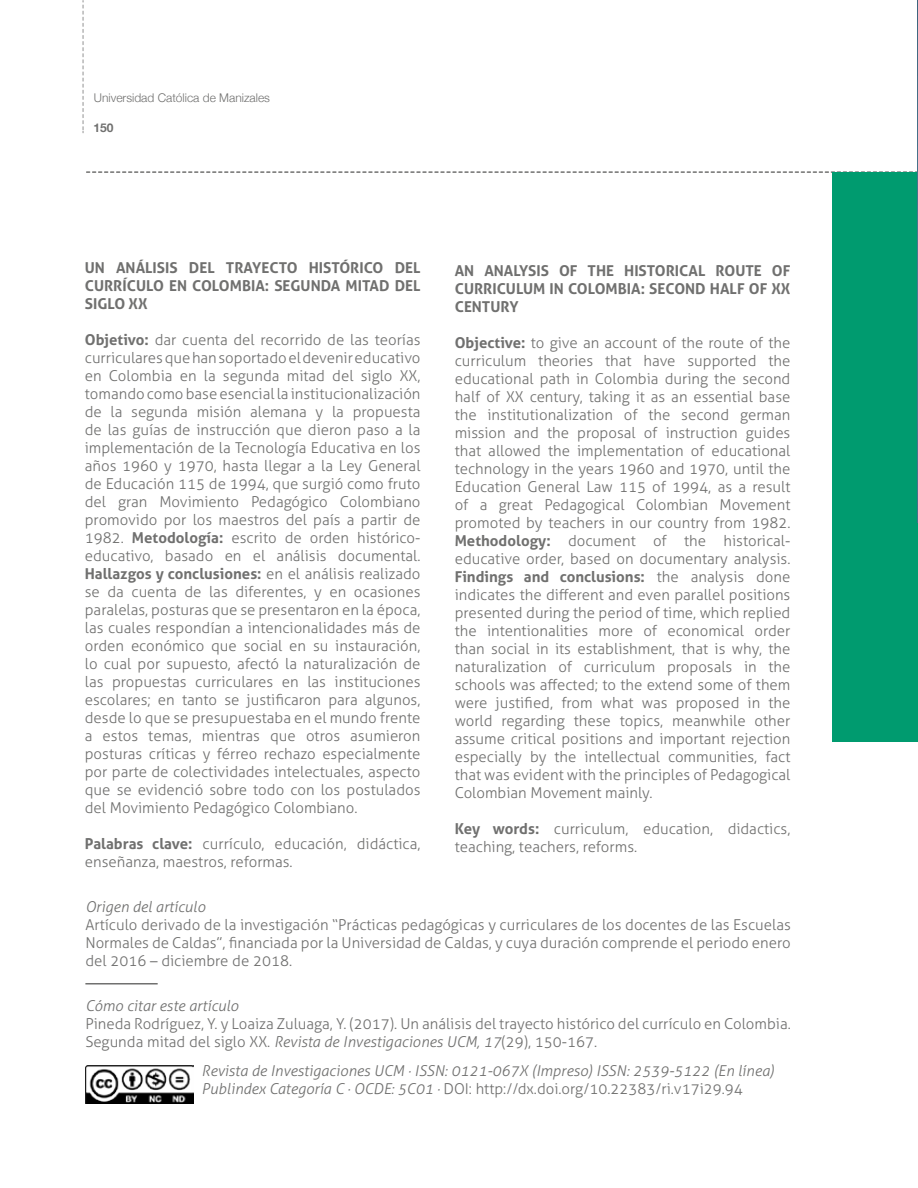
<style>
.page{position:relative;width:918px;height:1188px;background:#fff}
.page>*{position:absolute;margin:0;border:0;box-sizing:border-box;transform-origin:0 0}
.t1{font:300 15px/18px "Aller";color:#70706f;text-align:justify}
.t2{font:italic 300 15px/18px "Aller";color:#70706f}
.t3{font:700 15px/18px "Aller";color:#70706f;text-align:justify}
.t4{font:300 12px "Helvetica Neue";color:#70706f}
.t5{font:700 12px "Helvetica Neue";color:#70706f}
.s1{font-weight:700}
.s2{font-style:italic}
.s3{font-style:normal}
</style>
<div class="page">
<svg style="left:87px;top:171px;width:830px;height:2px"></svg>
<hr style="left:85px;top:983px;width:73px;height:2px;background:#70706f">
<div style="left:832px;top:173px;width:86px;height:569px;background:#009b6f"></div>
<img style="left:917px;top:0;width:1px;height:522px">
<img style="left:86px;top:1065px;width:108px;height:38px">
<svg style="left:82px;top:1px;width:2px;height:132px"></svg>
<p class="t4" style="left:94px;top:88px;width:178px">Universidad Católica de Manizales</p>
<p class="t5" style="left:94px;top:118px;width:22px">150</p>
<p class="t3" style="left:85px;top:259px;width:337px">UN ANÁLISIS DEL TRAYECTO HISTÓRICO DEL CURRÍCULO EN COLOMBIA: SEGUNDA MITAD DEL SIGLO XX</p>
<p class="t1" style="left:85px;top:331px;width:337px"><span class="s1">Objetivo:</span> dar cuenta del recorrido de las teorías curriculares que han soportado el devenir educativo en Colombia en la segunda mitad del siglo XX, tomando como base esencial la institucionalización de la segunda misión alemana y la propuesta de las guías de instrucción que dieron paso a la implementación de la Tecnología Educativa en los años 1960 y 1970, hasta llegar a la Ley General de Educación 115 de 1994, que surgió como fruto del gran Movimiento Pedagógico Colombiano promovido por los maestros del país a partir de 1982. <span class="s1">Metodología:</span> escrito de orden histórico&shy;educativo, basado en el análisis documental.<br><span class="s1">Hallazgos y conclusiones:</span> en el análisis realizado se da cuenta de las diferentes, y en ocasiones paralelas, posturas que se presentaron en la época, las cuales respondían a intencionalidades más de orden económico que social en su instauración, lo cual por supuesto, afectó la naturalización de las propuestas curriculares en las instituciones escolares; en tanto se justificaron para algunos, desde lo que se presupuestaba en el mundo frente a estos temas, mientras que otros asumieron posturas críticas y férreo rechazo especialmente por parte de colectividades intelectuales, aspecto que se evidenció sobre todo con los postulados del Movimiento Pedagógico Colombiano.</p>
<p class="t1" style="left:85px;top:835px;width:337px"><span class="s1">Palabras clave:</span> currículo, educación, didáctica, enseñanza, maestros, reformas.</p>
<p class="t3" style="left:455px;top:262px;width:337px">AN ANALYSIS OF THE HISTORICAL ROUTE OF CURRICULUM IN COLOMBIA: SECOND HALF OF XX CENTURY</p>
<p class="t1" style="left:455px;top:334px;width:337px"><span class="s1">Objective:</span> to give an account of the route of the curriculum theories that have supported the educational path in Colombia during the second half of XX century, taking it as an essential base the institutionalization of the second german mission and the proposal of instruction guides that allowed the implementation of educational technology in the years 1960 and 1970, until the Education General Law 115 of 1994, as a result of a great Pedagogical Colombian Movement promoted by teachers in our country from 1982.<br><span class="s1">Methodology:</span> document of the historical&shy;educative order, based on documentary analysis.<br><span class="s1">Findings and conclusions:</span> the analysis done indicates the different and even parallel positions presented during the period of time, which replied the intentionalities more of economical order than social in its establishment, that is why, the naturalization of curriculum proposals in the schools was affected; to the extend some of them were justified, from what was proposed in the world regarding these topics, meanwhile other assume critical positions and important rejection especially by the intellectual communities, fact that was evident with the principles of Pedagogical Colombian Movement mainly.</p>
<p class="t1" style="left:455px;top:820px;width:337px"><span class="s1">Key words:</span> curriculum, education, didactics, teaching, teachers, reforms.</p>
<p class="t2" style="left:85px;top:897px;width:121px">Origen del artículo</p>
<p class="t1" style="left:85px;top:915px;width:707px">Artículo derivado de la investigación “Prácticas pedagógicas y curriculares de los docentes de las Escuelas Normales de Caldas”, financiada por la Universidad de Caldas, y cuya duración comprende el periodo enero del 2016 – diciembre de 2018.</p>
<p class="t2" style="left:85px;top:996px;width:155px">Cómo citar este artículo</p>
<p class="t1" style="left:85px;top:1014px;width:707px">Pineda Rodríguez, Y. y Loaiza Zuluaga, Y. (2017). Un análisis del trayecto histórico del currículo en Colombia.<br>Segunda mitad del siglo XX. <span class="s2">Revista de Investigaciones UCM, 17</span>(29), 150-167.</p>
<p class="t2" style="left:202px;top:1062px;width:574px">Revista de Investigaciones UCM · ISSN: 0121-067X (Impreso) ISSN: 2539-5122 (En línea)<br>Publindex Categoría C · OCDE: 5C01 · <span class="s3">DOI: http://dx.doi.org/10.22383/ri.v17i29.94</span></p>
</div>
